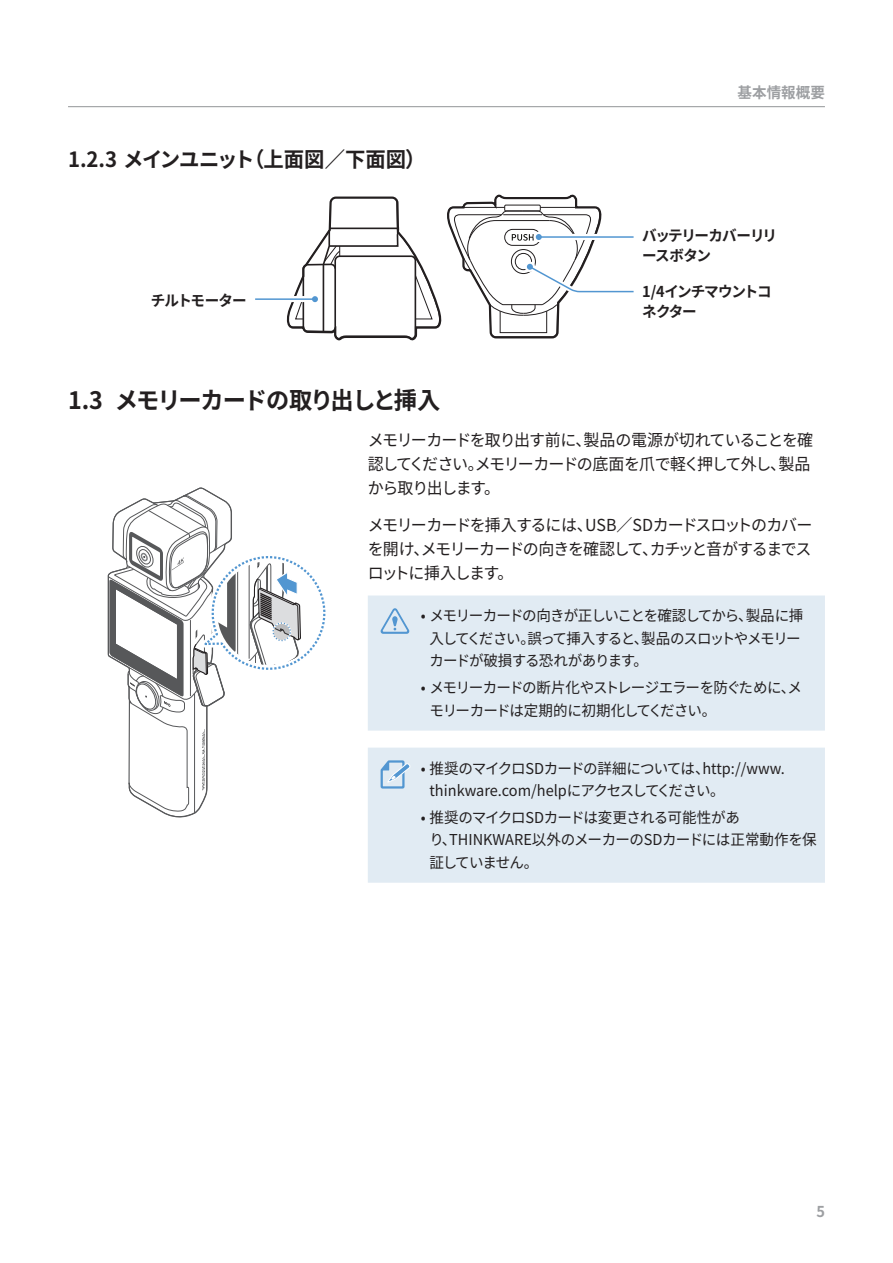
<style>
.page{position:relative;width:893px;height:1263px;background:#fff}
.page>*{position:absolute;margin:0;border:0;box-sizing:border-box;transform-origin:0 0}
.t1{font:700 24px "Noto Sans CJ Kjp";letter-spacing:-.08em;color:#231f20}
.t2{font:700 21px "Noto Sans CJ Kjp";letter-spacing:-.04em;color:#231f20}
.t3{font:16.5px/24px "Noto Sans CJ Kjp";letter-spacing:-.08em;color:#231f20}
.t4{font:15px/22.5px "Noto Sans CJ Kjp";letter-spacing:-.08em;color:#231f20}
.t5{font:15px/22.5px "Noto Sans CJ Kjp";letter-spacing:-.025em;color:#231f20}
.t6{font:15px/22.5px "Noto Sans CJ Kjp";letter-spacing:-.02em;color:#231f20}
.t7{font:15px/22.5px "Noto Sans CJ Kjp";letter-spacing:-.055em;color:#231f20}
.t8{font:700 15px/19.5px "Noto Sans CJ Kjp";letter-spacing:-.075em;color:#231f20}
.t9{font:700 15px "Noto Sans CJ Kjp";color:#9d9fa2}
</style>
<div class="page">
<hr style="left:68px;top:106px;width:757px;height:1px;background:#939598">
<hr style="left:255px;top:298px;width:60px;height:2px;background:#5296d1">
<svg style="left:287px;top:195px;width:347px;height:145px"></svg>
<svg style="left:108px;top:487px;width:218px;height:330px"></svg>
<div style="left:368px;top:595px;width:457px;height:136px;background:#e1ebf3"></div>
<svg style="left:381px;top:608px;width:28px;height:26px"></svg>
<div style="left:368px;top:748px;width:457px;height:135px;background:#e1ebf3"></div>
<svg style="left:381px;top:760px;width:29px;height:28px"></svg>
<p class="t2" style="left:68px;top:148px;width:359px">1.2.3 メインユニット（上面図／下面図）</p>
<p class="t8" style="left:151px;top:291px;width:97px">チルトモーター</p>
<p class="t9" style="left:738px;top:84px;width:89px">基本情報概要</p>
<p class="t8" style="left:642px;top:226px;width:136px">バッテリーカバーリリースボタン</p>
<p class="t8" style="left:642px;top:282px;width:131px">1/4インチマウントコネクター</p>
<h1 class="t1" style="left:68px;top:387px;width:374px">1.3 メモリーカードの取り出しと挿入</h1>
<p class="t3" style="left:368px;top:428px;width:447px">メモリーカードを取り出す前に、製品の電源が切れていることを確認してください。メモリーカードの底面を爪で軽く押して外し、製品から取り出します。</p>
<p class="t3" style="left:368px;top:513px;width:446px;text-align:justify">メモリーカードを挿入するには、USB／SDカードスロットのカバーを開け、メモリーカードの向きを確認して、カチッと音がするまでスロットに挿入します。</p>
<p class="t4" style="left:429px;top:605px;width:375px;text-indent:-8px">• メモリーカードの向きが正しいことを確認してから、製品に挿入してください。誤って挿入すると、製品のスロットやメモリーカードが破損する恐れがあります。</p>
<p class="t7" style="left:429px;top:677px;width:374px;text-indent:-8px">• メモリーカードの断片化やストレージエラーを防ぐために、メモリーカードは定期的に初期化してください。</p>
<p class="t6" style="left:429px;top:757px;width:357px;text-indent:-8px">• 推奨のマイクロSDカードの詳細については、http://www. thinkware.com/helpにアクセスしてください。</p>
<p class="t5" style="left:429px;top:806px;width:389px;text-indent:-8px">• 推奨のマイクロSDカードは変更される可能性があ<br>り、THINKWARE以外のメーカーのSDカードには正常動作を保証していません。</p>
<p class="t9" style="left:816px;top:1203px;width:10px">5</p>
</div>
